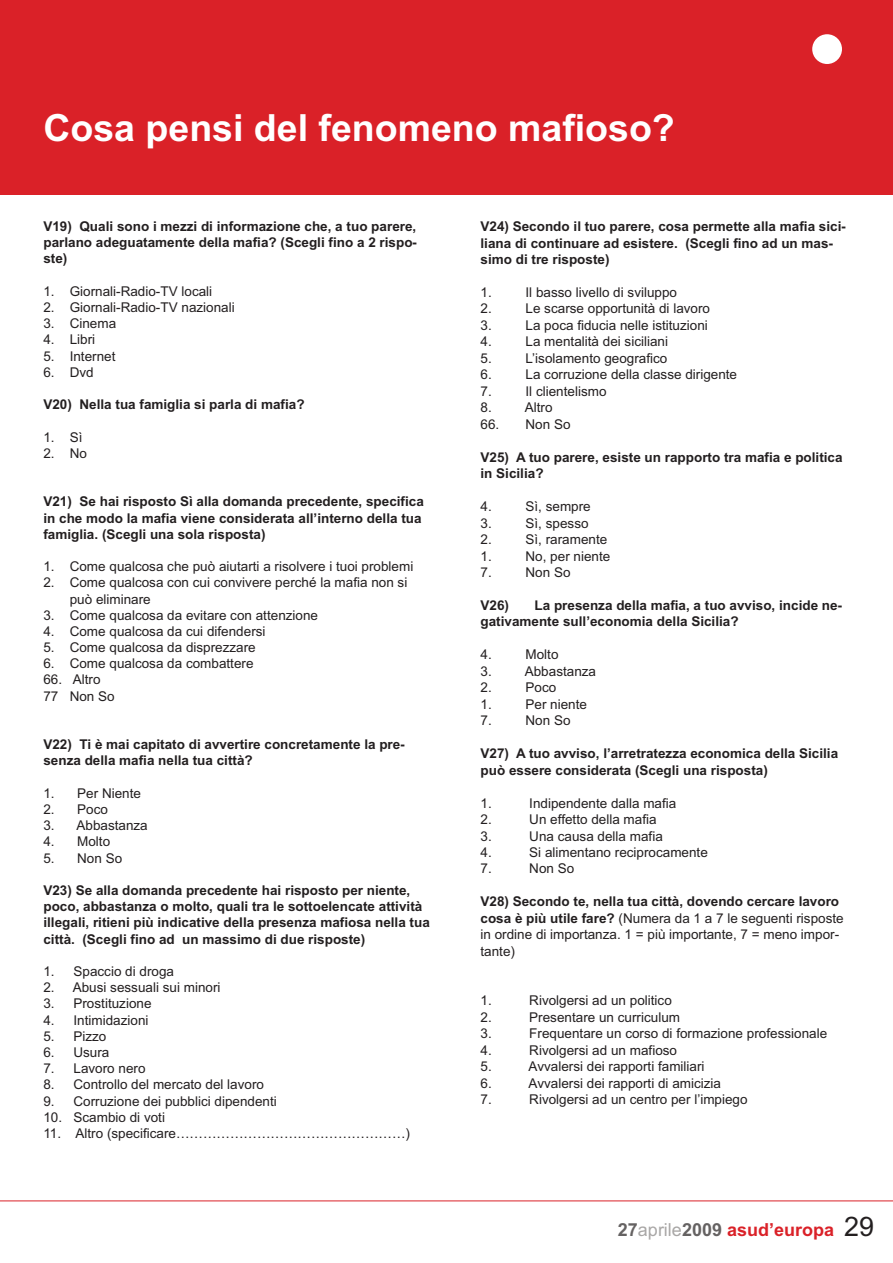
<style>
.page{position:relative;width:893px;height:1263px;background:#fff}
.page>*{position:absolute;margin:0;border:0;box-sizing:border-box;transform-origin:0 0}
.t1{font:700 37.5px "Arial";color:#fff}
.t2{font:700 18px "Arial";color:#da2128}
.t3{font:13.5px/16.5px "Arial";color:#231f20}
.t4{font:700 13.5px/16.2px "Arial";color:#231f20}
.s1{font-weight:700}
.s2{color:#656262}
.s3{font-weight:400;color:#a9a7a6}
.s4{font-weight:400;font-size:27px;color:#231f20}
</style>
<div class="page">
<div style="left:0;top:0;width:892px;height:194px;background:#da2128"></div>
<div style="left:812px;top:34px;width:30px;height:30px;background:#fff;border-radius:50%"></div>
<hr style="left:0;top:1201px;width:892px;height:1px;background:#da2128">
<h1 class="t1" style="left:43px;top:114px;width:633px">Cosa pensi del fenomeno mafioso?</h1>
<p class="t4" style="left:43px;top:220px;width:375px;text-align:justify">V19) Quali sono i mezzi di informazione che, a tuo parere, parlano adeguatamente della mafia? (Scegli fino a 2 rispo&shy;ste)</p>
<p class="t3" style="left:43px;top:284px;width:170px">1. Giornali-Radio-TV locali</p>
<p class="t3" style="left:43px;top:300px;width:193px">2. Giornali-Radio-TV nazionali</p>
<p class="t3" style="left:43px;top:317px;width:74px">3. Cinema</p>
<p class="t3" style="left:43px;top:333px;width:53px">4. Libri</p>
<p class="t3" style="left:43px;top:349px;width:74px">5. Internet</p>
<p class="t3" style="left:43px;top:365px;width:52px">6. Dvd</p>
<p class="t4" style="left:43px;top:398px;width:262px">V20) Nella tua famiglia si parla di mafia?</p>
<p class="t3" style="left:43px;top:430px;width:41px">1. Sì</p>
<p class="t3" style="left:43px;top:446px;width:45px">2. No</p>
<p class="t4" style="left:43px;top:495px;width:382px">V21) Se hai risposto Sì alla domanda precedente, specifica in che modo la mafia viene considerata all’interno della tua famiglia. (Scegli una sola risposta)</p>
<p class="t3" style="left:43px;top:559px;width:371px">1. Come qualcosa che può aiutarti a risolvere i tuoi problemi</p>
<p class="t3" style="left:70px;top:576px;width:339px;text-indent:-26px">2. Come qualcosa con cui convivere perché la mafia non si può eliminare</p>
<p class="t3" style="left:43px;top:608px;width:276px">3. Come qualcosa da evitare con attenzione</p>
<p class="t3" style="left:43px;top:624px;width:223px">4. Come qualcosa da cui difendersi</p>
<p class="t3" style="left:43px;top:640px;width:214px">5. Come qualcosa da disprezzare</p>
<p class="t3" style="left:43px;top:657px;width:211px">6. Come qualcosa da combattere</p>
<p class="t3" style="left:43px;top:673px;width:73px">66. Altro<br>77 Non So</p>
<p class="t4" style="left:43px;top:738px;width:363px">V22) Ti è mai capitato di avvertire concretamente la pre&shy;senza della mafia nella tua città?</p>
<p class="t3" style="left:43px;top:786px;width:99px">1. Per Niente</p>
<p class="t3" style="left:43px;top:802px;width:66px">2. Poco</p>
<p class="t3" style="left:43px;top:819px;width:106px">3. Abbastanza</p>
<p class="t3" style="left:43px;top:835px;width:68px">4. Molto</p>
<p class="t3" style="left:43px;top:851px;width:80px">5. Non So</p>
<p class="t4" style="left:43px;top:883px;width:388px">V23) Se alla domanda precedente hai risposto per niente, poco, abbastanza o molto, quali tra le sottoelencate attività illegali, ritieni più indicative della presenza mafiosa nella tua città. (Scegli fino ad un massimo di due risposte)</p>
<p class="t3" style="left:43px;top:964px;width:132px">1. Spaccio di droga</p>
<p class="t3" style="left:43px;top:980px;width:178px">2. Abusi sessuali sui minori</p>
<p class="t3" style="left:43px;top:997px;width:109px">3. Prostituzione</p>
<p class="t3" style="left:43px;top:1013px;width:106px">4. Intimidazioni</p>
<p class="t3" style="left:43px;top:1029px;width:64px">5. Pizzo</p>
<p class="t3" style="left:43px;top:1045px;width:67px">6. Usura</p>
<p class="t3" style="left:43px;top:1061px;width:103px">7. Lavoro nero</p>
<p class="t3" style="left:43px;top:1078px;width:222px">8. Controllo del mercato del lavoro</p>
<p class="t3" style="left:43px;top:1094px;width:235px">9. Corruzione dei pubblici dipendenti</p>
<p class="t3" style="left:43px;top:1110px;width:123px">10. Scambio di voti</p>
<p class="t3" style="left:43px;top:1126px;width:368px">11. Altro (specificare……………………………………………)</p>
<p class="t4" style="left:480px;top:219px;width:367px">V24) Secondo il tuo parere, cosa permette alla mafia sici&shy;liana di continuare ad esistere. (Scegli fino ad un mas&shy;simo di tre risposte)</p>
<p class="t3" style="left:480px;top:285px;width:13px">1.</p>
<p class="t3" style="left:525px;top:285px;width:153px">Il basso livello di sviluppo</p>
<p class="t3" style="left:480px;top:302px;width:13px">2.</p>
<p class="t3" style="left:525px;top:302px;width:186px">Le scarse opportunità di lavoro</p>
<p class="t3" style="left:480px;top:318px;width:13px">3.</p>
<p class="t3" style="left:525px;top:318px;width:184px">La poca fiducia nelle istituzioni</p>
<p class="t3" style="left:480px;top:335px;width:13px">4.</p>
<p class="t3" style="left:525px;top:335px;width:144px">La mentalità dei siciliani</p>
<p class="t3" style="left:480px;top:351px;width:13px">5.</p>
<p class="t3" style="left:525px;top:351px;width:143px">L’isolamento geografico</p>
<p class="t3" style="left:480px;top:368px;width:13px">6.</p>
<p class="t3" style="left:525px;top:368px;width:213px">La corruzione della classe dirigente</p>
<p class="t3" style="left:480px;top:384px;width:13px">7.</p>
<p class="t3" style="left:525px;top:384px;width:82px">Il clientelismo</p>
<p class="t3" style="left:480px;top:401px;width:13px">8.</p>
<p class="t3" style="left:525px;top:401px;width:29px">Altro</p>
<p class="t3" style="left:480px;top:417px;width:91px">66. Non So</p>
<p class="t4" style="left:480px;top:450px;width:363px">V25) A tuo parere, esiste un rapporto tra mafia e politica in Sicilia?</p>
<p class="t3" style="left:480px;top:499px;width:13px">4.</p>
<p class="t3" style="left:525px;top:499px;width:67px">Sì, sempre</p>
<p class="t3" style="left:480px;top:516px;width:13px">3.</p>
<p class="t3" style="left:525px;top:516px;width:64px">Sì, spesso</p>
<p class="t3" style="left:480px;top:532px;width:13px">2.</p>
<p class="t3" style="left:525px;top:532px;width:83px">Sì, raramente</p>
<p class="t3" style="left:480px;top:549px;width:13px">1.</p>
<p class="t3" style="left:525px;top:549px;width:86px">No, per niente</p>
<p class="t3" style="left:480px;top:565px;width:13px">7.</p>
<p class="t3" style="left:525px;top:565px;width:47px">Non So</p>
<p class="t4" style="left:480px;top:598px;width:30px">V26)</p>
<p class="t4" style="left:480px;top:598px;width:363px;text-indent:54px">La presenza della mafia, a tuo avviso, incide ne&shy;gativamente sull’economia della Sicilia?</p>
<p class="t3" style="left:480px;top:648px;width:13px">4.</p>
<p class="t3" style="left:525px;top:648px;width:34px">Molto</p>
<p class="t3" style="left:480px;top:664px;width:13px">3.</p>
<p class="t3" style="left:525px;top:664px;width:73px">Abbastanza</p>
<p class="t3" style="left:480px;top:681px;width:13px">2.</p>
<p class="t3" style="left:525px;top:681px;width:32px">Poco</p>
<p class="t3" style="left:480px;top:697px;width:13px">1.</p>
<p class="t3" style="left:525px;top:697px;width:63px">Per niente</p>
<p class="t3" style="left:480px;top:714px;width:13px">7.</p>
<p class="t3" style="left:525px;top:714px;width:47px">Non So</p>
<p class="t4" style="left:480px;top:746px;width:359px">V27) A tuo avviso, l’arretratezza economica della Sicilia può essere considerata (Scegli una risposta)</p>
<p class="t3" style="left:480px;top:796px;width:13px">1.</p>
<p class="t3" style="left:529px;top:796px;width:149px">Indipendente dalla mafia</p>
<p class="t3" style="left:480px;top:812px;width:13px">2.</p>
<p class="t3" style="left:529px;top:812px;width:129px">Un effetto della mafia</p>
<p class="t3" style="left:480px;top:829px;width:13px">3.</p>
<p class="t3" style="left:529px;top:829px;width:135px">Una causa della mafia</p>
<p class="t3" style="left:480px;top:845px;width:13px">4.</p>
<p class="t3" style="left:529px;top:845px;width:180px">Si alimentano reciprocamente</p>
<p class="t3" style="left:480px;top:862px;width:13px">7.</p>
<p class="t3" style="left:529px;top:862px;width:46px">Non So</p>
<p class="t3" style="left:480px;top:895px;width:364px"><span class="s1">V28) Secondo te, nella tua città, dovendo cercare lavoro cosa è più utile fare?</span> (Numera da 1 a 7 le seguenti risposte in ordine di importanza. 1 = più importante, 7 = meno impor&shy;tante)</p>
<p class="t3" style="left:480px;top:994px;width:13px">1.</p>
<p class="t3" style="left:529px;top:994px;width:144px">Rivolgersi ad un politico</p>
<p class="t3" style="left:480px;top:1010px;width:13px">2.</p>
<p class="t3" style="left:529px;top:1010px;width:152px">Presentare un curriculum</p>
<p class="t3" style="left:480px;top:1027px;width:13px">3.</p>
<p class="t3" style="left:529px;top:1027px;width:299px">Frequentare un corso di formazione professionale</p>
<p class="t3" style="left:480px;top:1043px;width:13px">4.</p>
<p class="t3" style="left:529px;top:1043px;width:149px">Rivolgersi ad un mafioso</p>
<p class="t3" style="left:480px;top:1059px;width:13px">5.</p>
<p class="t3" style="left:528px;top:1059px;width:177px">Avvalersi dei rapporti familiari</p>
<p class="t3" style="left:480px;top:1076px;width:13px">6.</p>
<p class="t3" style="left:528px;top:1076px;width:194px">Avvalersi dei rapporti di amicizia</p>
<p class="t3" style="left:480px;top:1092px;width:13px">7.</p>
<p class="t3" style="left:529px;top:1092px;width:220px">Rivolgersi ad un centro per l’impiego</p>
<h2 class="t2" style="left:618px;top:1223px;width:258px"><span class="s2">27</span><span class="s3">aprile</span><span class="s2">2009</span> asud’europa <span class="s4">29</span></h2>
</div>
